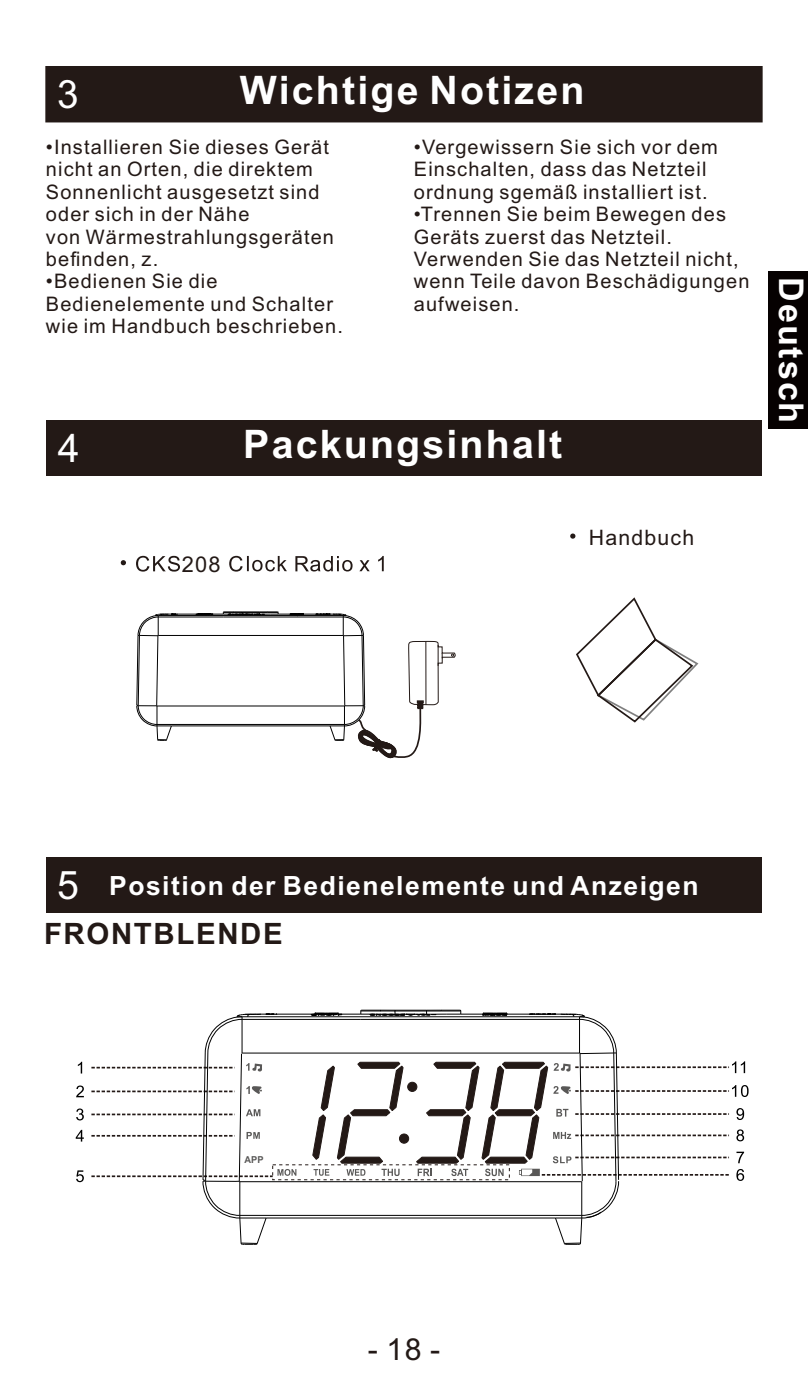
<style>
.page{position:relative;width:808px;height:1395px;background:#fff}
.page>*{position:absolute;margin:0;border:0;box-sizing:border-box;transform-origin:0 0}
.t1{font:700 39.3px "Arial";letter-spacing:.055em;color:#fff}
.t2{font:39.3px "Arial";color:#fff}
.t3{font:39px "Arial";color:#fff}
.t4{font:700 34.2px "Arial";letter-spacing:.055em;color:#fff}
.t5{font:30.3px "Arial";color:#231916}
.t6{font:700 29.4px "Arial";letter-spacing:.055em;color:#231916}
.t7{font:700 26.4px "Arial";letter-spacing:.055em;color:#fff}
.t8{font:21.9px "Arial";color:#231916}
.t9{font:21.3px "Arial";letter-spacing:.055em;color:#231916}
.t10{font:20.1px/22.5px "Arial";letter-spacing:.055em;color:#231916}
.t11{font:700 9.6px "Arial";color:#595857}
.s1{font-weight:400;font-size:39.3px}
</style>
<div class="page">
<svg style="left:576px;top:597px;width:123px;height:126px"></svg>
<div style="left:45px;top:66px;width:718px;height:56px;background:#231916"></div>
<div style="left:46px;top:420px;width:716px;height:56px;background:#231916"></div>
<svg style="left:570px;top:533px;width:5px;height:6px"></svg>
<div style="left:46px;top:857px;width:716px;height:56px;background:#231916"></div>
<div style="left:769px;top:272px;width:39px;height:157px;background:#060101"></div>
<svg style="left:121px;top:560px;width:5px;height:5px"></svg>
<svg style="left:229px;top:556px;width:58px;height:15px"></svg>
<svg style="left:136px;top:556px;width:44px;height:15px"></svg>
<svg style="left:295px;top:556px;width:89px;height:15px"></svg>
<svg style="left:76px;top:1170px;width:8px;height:12px"></svg>
<svg style="left:76px;top:1130px;width:8px;height:11px"></svg>
<svg style="left:78px;top:1061px;width:4px;height:12px"></svg>
<svg style="left:76px;top:1085px;width:8px;height:12px"></svg>
<svg style="left:76px;top:1108px;width:8px;height:12px"></svg>
<svg style="left:136px;top:611px;width:320px;height:148px"></svg>
<hr style="left:266px;top:1217px;width:289px;height:1px;background:#000">
<hr style="left:242px;top:1016px;width:337px;height:1px;background:#000">
<hr style="left:276px;top:1013px;width:39px;height:1px;background:#000">
<hr style="left:240px;top:1215px;width:342px;height:1px;background:#000">
<hr style="left:242px;top:1019px;width:119px;height:1px;background:#000">
<hr style="left:240px;top:1181px;width:342px;height:1px;background:#000">
<hr style="left:242px;top:1052px;width:337px;height:1px;background:#000">
<svg style="left:91px;top:1013px;width:205px;height:232px"></svg>
<svg style="left:310px;top:1009px;width:438px;height:236px"></svg>
<h1 class="t1" style="left:240px;top:76px;width:346px">Wichtige Notizen</h1>
<p class="t10" style="left:46px;top:138px;width:290px">•Installieren Sie dieses Gerät nicht an Orten, die direktem<br>Sonnenlicht ausgesetzt sind oder sich in der Nähe<br>von Wärmestrahlungsgeräten befinden, z.</p>
<p class="t10" style="left:46px;top:272px;width:299px">•Bedienen Sie die<br>Bedienelemente und Schalter wie im Handbuch beschrieben.</p>
<h2 class="t3" style="left:57px;top:80px;width:23px">3</h2>
<p class="t10" style="left:414px;top:138px;width:306px">•Vergewissern Sie sich vor dem<br>Einschalten, dass das Netzteil ordnung sgemäß installiert ist.</p>
<p class="t10" style="left:414px;top:205px;width:337px">• Trennen Sie beim Bewegen des<br>Geräts zuerst das Netzteil.<br>Verwenden Sie das Netzteil nicht, wenn Teile davon Beschädigungen aufweisen.</p>
<h1 class="t2" style="left:58px;top:433px;width:23px">4</h1>
<h1 class="t1" style="left:243px;top:430px;width:320px">Packungsinhalt</h1>
<p class="t8" style="left:182px;top:555px;width:40px">208</p>
<p class="t9" style="left:589px;top:529px;width:107px">Handbuch</p>
<h3 class="t4" style="left:804px;top:277px;width:148px;rotate:90deg">Deutsch</h3>
<h3 class="t7" style="left:57px;top:875px;width:643px"><span class="s1">5</span> Position der Bedienelemente und Anzeigen</h3>
<h3 class="t6" style="left:44px;top:922px;width:240px">FRONTBLENDE</h3>
<p class="t11" style="left:245px;top:1155px;width:21px">APP</p>
<h3 class="t5" style="left:368px;top:1338px;width:74px">- 18 -</h3>
</div>
